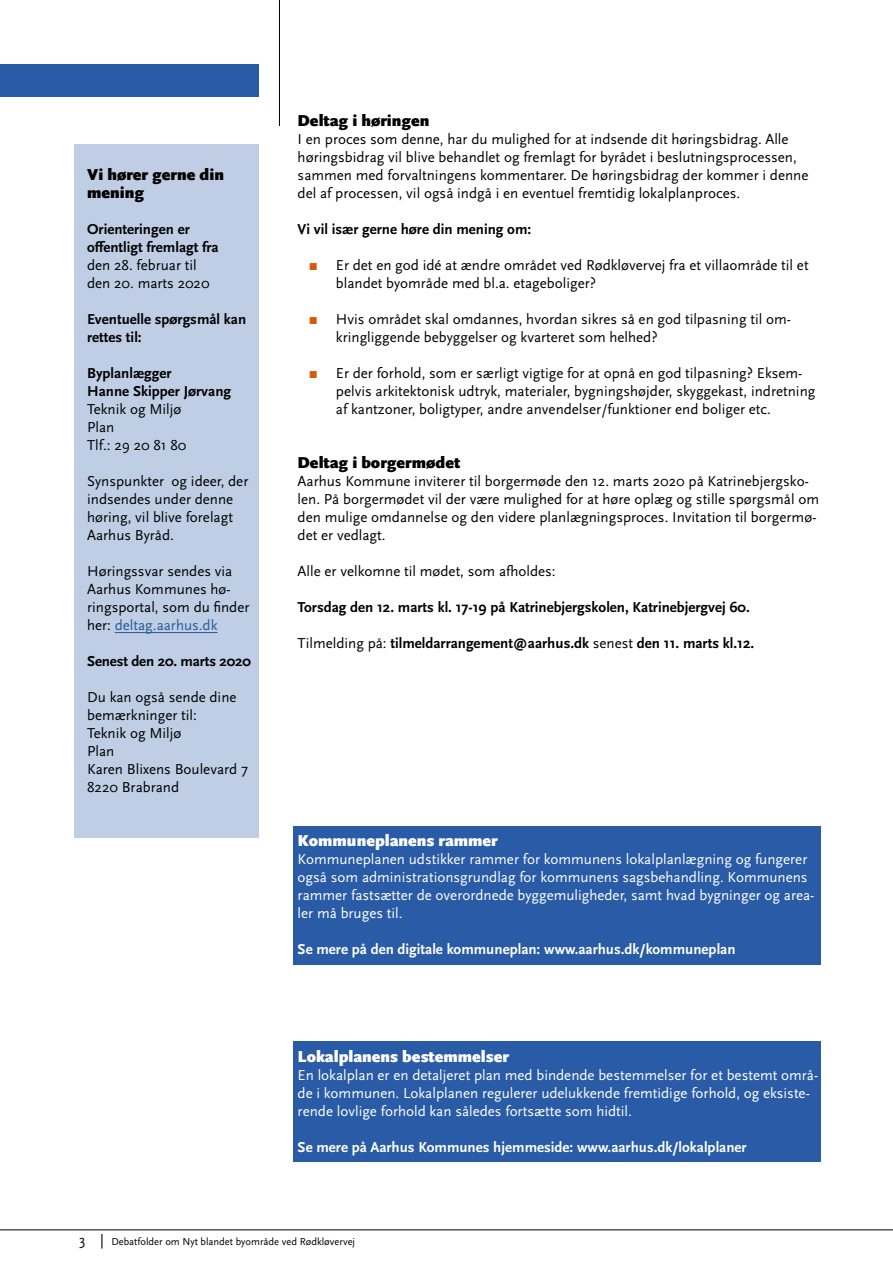
<style>
.page{position:relative;width:893px;height:1263px;background:#fff}
.page>*{position:absolute;margin:0;border:0;box-sizing:border-box;transform-origin:0 0}
.t1{font:900 16.5px "Scala Sans Pro";color:#fff}
.t2{font:900 16.5px/18px "Scala Sans OT";color:#000}
.t3{font:900 16.5px "Scala Sans Pro";color:#000}
.t4{font:15px/18px "Scala Sans OT";color:#000}
.t5{font:15px/18px "Scala Sans Pro";color:#fff}
.t6{font:700 15px/18px "Scala Sans OT";color:#000}
.t7{font:15px/18px "Scala Sans Pro";color:#000}
.t8{font:700 15px "Scala Sans Pro";color:#fff}
.t9{font:10.5px "Scala Sans Pro";color:#000}
.s1{color:#275b9b}
.s2{font-family:"Arial";color:#dc5809}
.s3{font-weight:400}
.s4{font-size:15px}
</style>
<div class="page">
<div style="left:293px;top:826px;width:528px;height:139px;background:#295ba7"></div>
<div style="left:293px;top:1042px;width:528px;height:120px;background:#295ba7"></div>
<hr style="left:0;top:1229px;width:893px;height:1px;background:#000">
<div style="left:0;top:64px;width:258px;height:33px;background:#295ba7"></div>
<hr style="left:279px;top:0;width:1px;height:126px;background:#000">
<div style="left:74px;top:144px;width:184px;height:694px;background:#bfcee4"></div>
<hr style="left:115px;top:632px;width:103px;height:1px;background:#275b9b">
<p class="t2" style="left:87px;top:166px;width:138px">Vi hører gerne din mening</p>
<p class="t6" style="left:87px;top:220px;width:133px">Orienteringen er offentligt fremlagt fra</p>
<p class="t4" style="left:87px;top:256px;width:124px">den 28. februar til den 20. marts 2020</p>
<p class="t6" style="left:87px;top:310px;width:161px">Eventuelle spørgsmål kan rettes til:</p>
<p class="t6" style="left:87px;top:364px;width:145px">Byplanlægger<br>Hanne Skipper Jørvang</p>
<p class="t4" style="left:87px;top:400px;width:101px">Teknik og Miljø<br>Plan<br>Tlf.: 29 20 81 80</p>
<p class="t4" style="left:87px;top:472px;width:163px">Synspunkter og ideer, der indsendes under denne høring, vil blive forelagt<br>Aarhus Byråd.</p>
<p class="t4" style="left:87px;top:562px;width:164px">Høringssvar sendes via<br>Aarhus Kommunes hø&shy;ringsportal, som du finder her: <span class="s1">deltag.aarhus.dk</span></p>
<p class="t6" style="left:87px;top:652px;width:165px">Senest den 20. marts 2020</p>
<p class="t4" style="left:87px;top:688px;width:162px">Du kan også sende dine bemærkninger til:<br>Teknik og Miljø<br>Plan<br>Karen Blixens Boulevard 7<br>8220 Brabrand</p>
<p class="t3" style="left:298px;top:111px;width:133px">Deltag i høringen</p>
<p class="t7" style="left:298px;top:130px;width:512px">I en proces som denne, har du mulighed for at indsende dit høringsbidrag. Alle høringsbidrag vil blive behandlet og fremlagt for byrådet i beslutningsprocessen, sammen med forvaltningens kommentarer. De høringsbidrag der kommer i denne del af processen, vil også indgå i en eventuel fremtidig lokalplanproces.</p>
<p class="t6" style="left:298px;top:220px;width:235px">Vi vil især gerne høre din mening om:</p>
<p class="t4" style="left:336px;top:256px;width:474px;text-indent:-27px"><span class="s2">■</span> Er det en god idé at ændre området ved Rødkløvervej fra et villaområde til et blandet byområde med bl.a. etageboliger?</p>
<p class="t4" style="left:336px;top:310px;width:456px;text-indent:-27px"><span class="s2">■</span> Hvis området skal omdannes, hvordan sikres så en god tilpasning til om&shy;kringliggende bebyggelser og kvarteret som helhed?</p>
<p class="t4" style="left:336px;top:364px;width:481px;text-indent:-27px"><span class="s2">■</span> Er der forhold, som er særligt vigtige for at opnå en god tilpasning? Eksem&shy;pelvis arkitektonisk udtryk, materialer, bygningshøjder, skyggekast, indretning af kantzoner, boligtyper, andre anvendelser/funktioner end boliger etc.</p>
<p class="t2" style="left:298px;top:454px;width:164px">Deltag i borgermødet</p>
<p class="t4" style="left:298px;top:472px;width:523px">Aarhus Kommune inviterer til borgermøde den 12. marts 2020 på Katrinebjergsko&shy;len. På borgermødet vil der være mulighed for at høre oplæg og stille spørgsmål om den mulige omdannelse og den videre planlægningsproces. Invitation til borgermø&shy;det er vedlagt.</p>
<p class="t4" style="left:298px;top:562px;width:259px">Alle er velkomne til mødet, som afholdes:</p>
<p class="t6" style="left:298px;top:598px;width:454px">Torsdag den 12. marts kl. 17-19 på Katrinebjergskolen, Katrinebjergvej 60.</p>
<p class="t6" style="left:298px;top:634px;width:458px"><span class="s3">Tilmelding på:</span> tilmeldarrangement@aarhus.dk <span class="s3">senest</span> den 11. marts kl.12.</p>
<p class="t1" style="left:298px;top:831px;width:202px">Kommuneplanens rammer</p>
<p class="t5" style="left:298px;top:850px;width:518px">Kommuneplanen udstikker rammer for kommunens lokalplanlægning og fungerer også som administrationsgrundlag for kommunens sagsbehandling. Kommunens rammer fastsætter de overordnede byggemuligheder, samt hvad bygninger og area&shy;ler må bruges til.</p>
<p class="t8" style="left:298px;top:941px;width:439px">Se mere på den digitale kommuneplan: www.aarhus.dk/kommuneplan</p>
<p class="t1" style="left:298px;top:1047px;width:213px">Lokalplanens bestemmelser</p>
<p class="t5" style="left:298px;top:1066px;width:522px">En lokalplan er en detaljeret plan med bindende bestemmelser for et bestemt områ&shy;de i kommunen. Lokalplanen regulerer udelukkende fremtidige forhold, og eksiste&shy;rende lovlige forhold kan således fortsætte som hidtil.</p>
<p class="t8" style="left:298px;top:1139px;width:451px">Se mere på Aarhus Kommunes hjemmeside: www.aarhus.dk/lokalplaner</p>
<p class="t9" style="left:79px;top:1236px;width:278px"><span class="s4">3 |</span> Debatfolder om Nyt blandet byområde ved Rødkløvervej</p>
</div>
